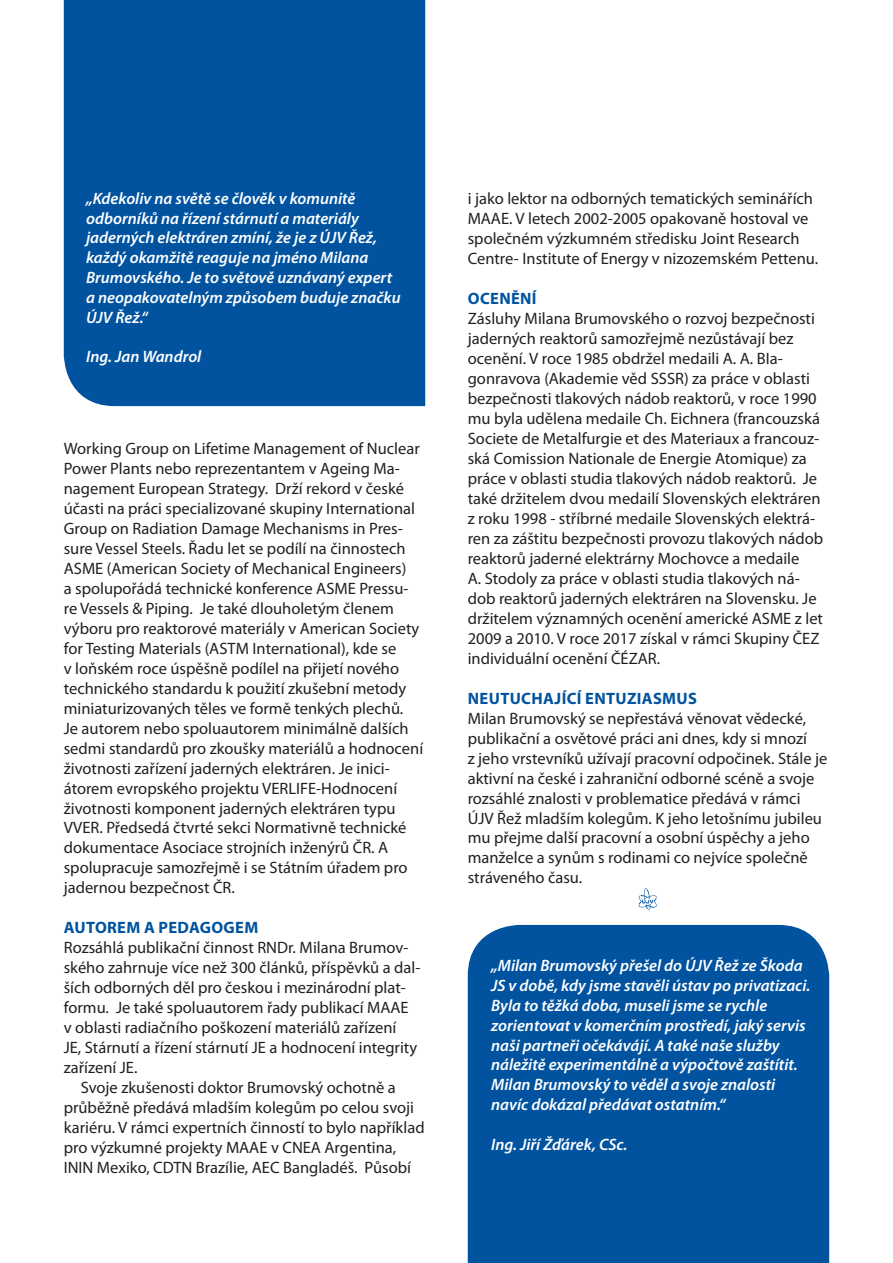
<style>
.page{position:relative;width:893px;height:1263px;background:#fff}
.page>*{position:absolute;margin:0;border:0;box-sizing:border-box;transform-origin:0 0}
.t1{font:16.5px/20px "Myriad Pro";color:#231f20}
.t2{font:italic 600 16.5px/19.8px "Myriad Pro";color:#fff}
.t3{font:700 16.5px "Myriad Pro";letter-spacing:.02em;color:#0153a0}
</style>
<div class="page">
<div style="left:64px;top:0;width:361px;height:406px;background:#0153a0"></div>
<div style="left:468px;top:925px;width:361px;height:338px;background:#0153a0"></div>
<svg style="left:639px;top:888px;width:18px;height:22px"></svg>
<p class="t2" style="left:86px;top:188px;width:316px">„Kdekoliv na světě se člověk v komunitě odborníků na řízení stárnutí a materiály jaderných elektráren zmíní, že je z ÚJV Řež, každý okamžitě reaguje na jméno Milana Brumovského. Je to světově uznávaný expert a neopakovatelným způsobem buduje značku ÚJV Řež.“</p>
<p class="t2" style="left:86px;top:346px;width:117px">Ing. Jan Wandrol</p>
<p class="t1" style="left:64px;top:438px;width:361px">Working Group on Lifetime Management of Nuclear Power Plants nebo reprezentantem v Ageing Ma&shy;nagement European Strategy. Drží rekord v české účasti na práci specializované skupiny International Group on Radiation Damage Mechanisms in Pres&shy;sure Vessel Steels. Řadu let se podílí na činnostech ASME (American Society of Mechanical Engineers)<br>a spolupořádá technické konference ASME Pressu&shy;re Vessels &amp; Piping. Je také dlouholetým členem výboru pro reaktorové materiály v American Society for Testing Materials (ASTM International), kde se<br>v loňském roce úspěšně podílel na přijetí nového technického standardu k použití zkušební metody miniaturizovaných těles ve formě tenkých plechů.<br>Je autorem nebo spoluautorem minimálně dalších sedmi standardů pro zkoušky materiálů a hodnocení životnosti zařízení jaderných elektráren. Je inici&shy;átorem evropského projektu VERLIFE-Hodnocení životnosti komponent jaderných elektráren typu VVER. Předsedá čtvrté sekci Normativně technické dokumentace Asociace strojních inženýrů ČR. A spolupracuje samozřejmě i se Státním úřadem pro jadernou bezpečnost ČR.</p>
<p class="t3" style="left:64px;top:917px;width:196px">AUTOREM A PEDAGOGEM</p>
<p class="t1" style="left:64px;top:938px;width:358px">Rozsáhlá publikační činnost RNDr. Milana Brumov&shy;ského zahrnuje více než 300 článků, příspěvků a dal&shy;ších odborných děl pro českou i mezinárodní plat&shy;formu. Je také spoluautorem řady publikací MAAE v oblasti radiačního poškození materiálů zařízení<br>JE, Stárnutí a řízení stárnutí JE a hodnocení integrity zařízení JE.</p>
<p class="t1" style="left:64px;top:1077px;width:362px;text-indent:17px">Svoje zkušenosti doktor Brumovský ochotně a průběžně předává mladším kolegům po celou svoji kariéru. V rámci expertních činností to bylo například pro výzkumné projekty MAAE v CNEA Argentina, ININ Mexiko, CDTN Brazílie, AEC Bangladéš. Působí</p>
<p class="t1" style="left:468px;top:188px;width:352px">i jako lektor na odborných tematických seminářích MAAE. V letech 2002-2005 opakovaně hostoval ve společném výzkumném středisku Joint Research Centre- Institute of Energy v nizozemském Pettenu.</p>
<p class="t3" style="left:468px;top:287px;width:70px">OCENĚNÍ</p>
<p class="t1" style="left:468px;top:308px;width:357px">Zásluhy Milana Brumovského o rozvoj bezpečnosti jaderných reaktorů samozřejmě nezůstávají bez ocenění. V roce 1985 obdržel medaili A. A. BIa&shy;gonravova (Akademie věd SSSR) za práce v oblasti bezpečnosti tlakových nádob reaktorů, v roce 1990 mu byla udělena medaile Ch. Eichnera (francouzská Societe de Metalfurgie et des Materiaux a francouz&shy;ská Comission Nationale de Energie Atomique) za práce v oblasti studia tlakových nádob reaktorů. Je také držitelem dvou medailí Slovenských elektráren z roku 1998 - stříbrné medaile Slovenských elektrá&shy;ren za záštitu bezpečnosti provozu tlakových nádob reaktorů jaderné elektrárny Mochovce a medaile<br>A. Stodoly za práce v oblasti studia tlakových ná&shy;dob reaktorů jaderných elektráren na Slovensku. Je držitelem významných ocenění americké ASME z let 2009 a 2010. V roce 2017 získal v rámci Skupiny ČEZ individuální ocenění ČÉZAR.</p>
<p class="t3" style="left:468px;top:687px;width:231px">NEUTUCHAJÍCÍ ENTUZIASMUS</p>
<p class="t1" style="left:468px;top:708px;width:361px">Milan Brumovský se nepřestává věnovat vědecké, publikační a osvětové práci ani dnes, kdy si mnozí<br>z jeho vrstevníků užívají pracovní odpočinek. Stále je aktivní na české i zahraniční odborné scéně a svoje rozsáhlé znalosti v problematice předává v rámci ÚJV Řež mladším kolegům. K jeho letošnímu jubileu mu přejme další pracovní a osobní úspěchy a jeho manželce a synům s rodinami co nejvíce společně stráveného času.</p>
<p class="t2" style="left:491px;top:955px;width:321px">„Milan Brumovský přešel do ÚJV Řež ze Škoda JS v době, kdy jsme stavěli ústav po privatizaci.<br>Byla to těžká doba, museli jsme se rychle zorientovat v komerčním prostředí, jaký servis naši partneři očekávájí. A také naše služby náležitě experimentálně a výpočtově zaštítit.<br>Milan Brumovský to věděl a svoje znalosti navíc dokázal předávat ostatním.“</p>
<p class="t2" style="left:491px;top:1134px;width:138px">Ing. Jiří Žďárek, CSc.</p>
</div>
